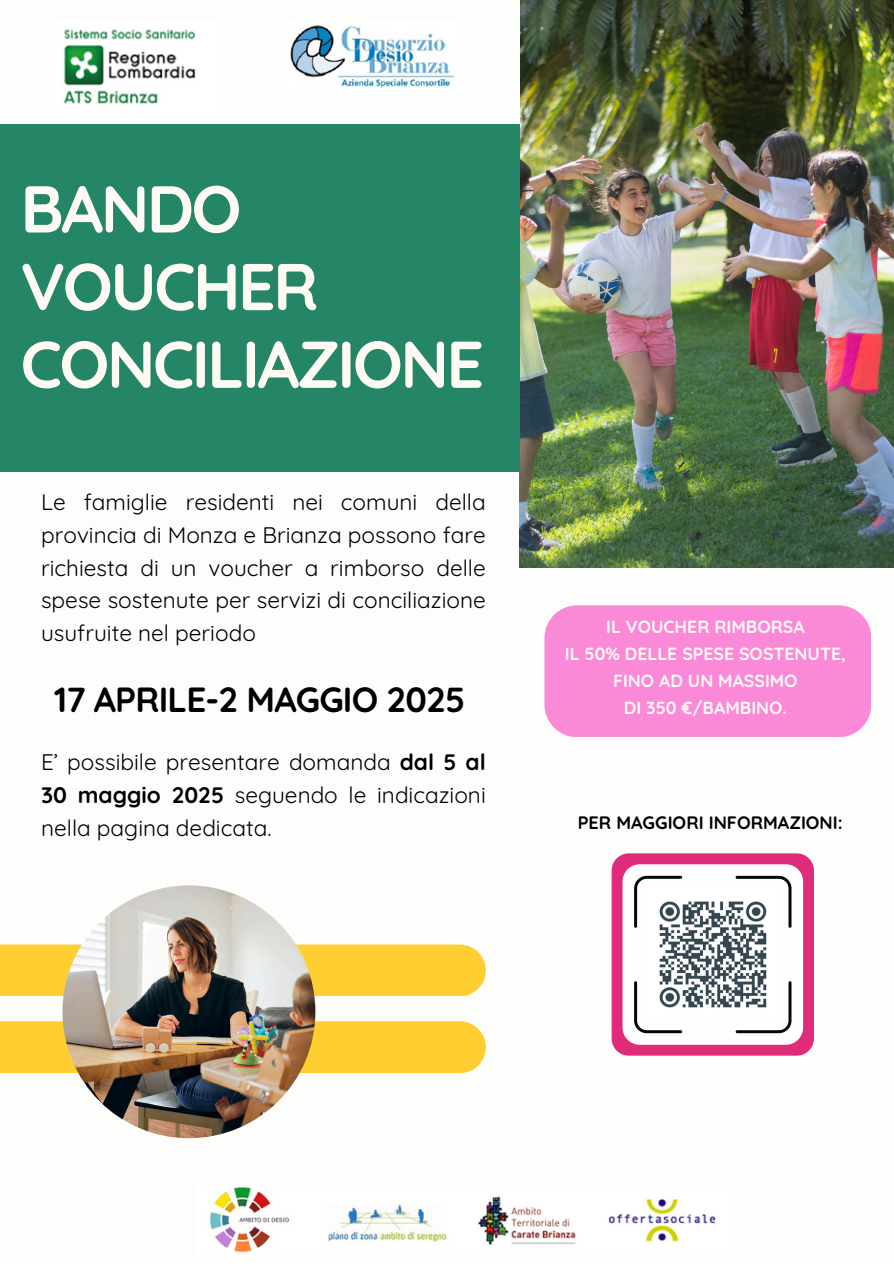
<style>
.page{position:relative;width:894px;height:1264px;background:#fff}
.page>*{position:absolute;margin:0;border:0;box-sizing:border-box;transform-origin:0 0}
.t1{font:700 66px/77.7px "Quicksand";letter-spacing:-.04em;color:#fffbf4}
.t2{font:700 34.95px "Quicksand";letter-spacing:-.025em;color:#000}
.t3{font:22.5px/32.7px "Quicksand";color:#000;text-align:justify}
.t4{font:700 18px "Quicksand";color:#000}
.t5{font:700 17.55px "Quicksand";color:#fffbf4}
.s1{font-weight:700}
</style>
<div class="page">
<img style="left:519px;top:0;width:374px;height:567px">
<div style="left:0;top:0;width:519px;height:472px;background:#258667"></div>
<div style="left:544px;top:605px;width:327px;height:132px;background:#fa89d8"></div>
<img style="left:210px;top:1186px;width:506px;height:67px">
<div style="left:0;top:0;width:519px;height:123px;background:#fdfdfc"></div>
<img style="left:63px;top:29px;width:133px;height:75px">
<img style="left:290px;top:25px;width:164px;height:63px">
<div style="left:0;top:944px;width:485px;height:52px;background:#ffce31"></div>
<div style="left:0;top:1021px;width:485px;height:52px;background:#ffce31"></div>
<img style="left:62px;top:885px;width:253px;height:253px;border-radius:50%">
<svg style="left:611px;top:853px;width:202px;height:202px"></svg>
<img style="left:646px;top:888px;width:133px;height:132px">
<p class="t1" style="left:21px;top:169px;width:465px">BANDO<br>VOUCHER<br>CONCILIAZIONE</p>
<p class="t3" style="left:41px;top:485px;width:446px">Le famiglie residenti nei comuni della provincia di Monza e Brianza possono fare richiesta di un voucher a rimborso delle spese sostenute per servizi di conciliazione usufruite nel periodo</p>
<p class="t2" style="left:54px;top:676px;width:413px">17 APRILE-2 MAGGIO 2025</p>
<h3 class="t3" style="left:41px;top:745px;width:446px">E’ possibile presentare domanda <span class="s1">dal 5 al 30 maggio 2025</span> seguendo le indicazioni nella pagina dedicata.</h3>
<p class="t5" style="left:606px;top:615px;width:200px">IL VOUCHER RIMBORSA</p>
<h1 class="t5" style="left:564px;top:642px;width:282px">IL 50% DELLE SPESE SOSTENUTE,</h1>
<h3 class="t5" style="left:613px;top:669px;width:186px">FINO AD UN MASSIMO</h3>
<h2 class="t5" style="left:623px;top:696px;width:165px">DI 350 €/BAMBINO.</h2>
<p class="t4" style="left:577px;top:810px;width:266px">PER MAGGIORI INFORMAZIONI:</p>
</div>
